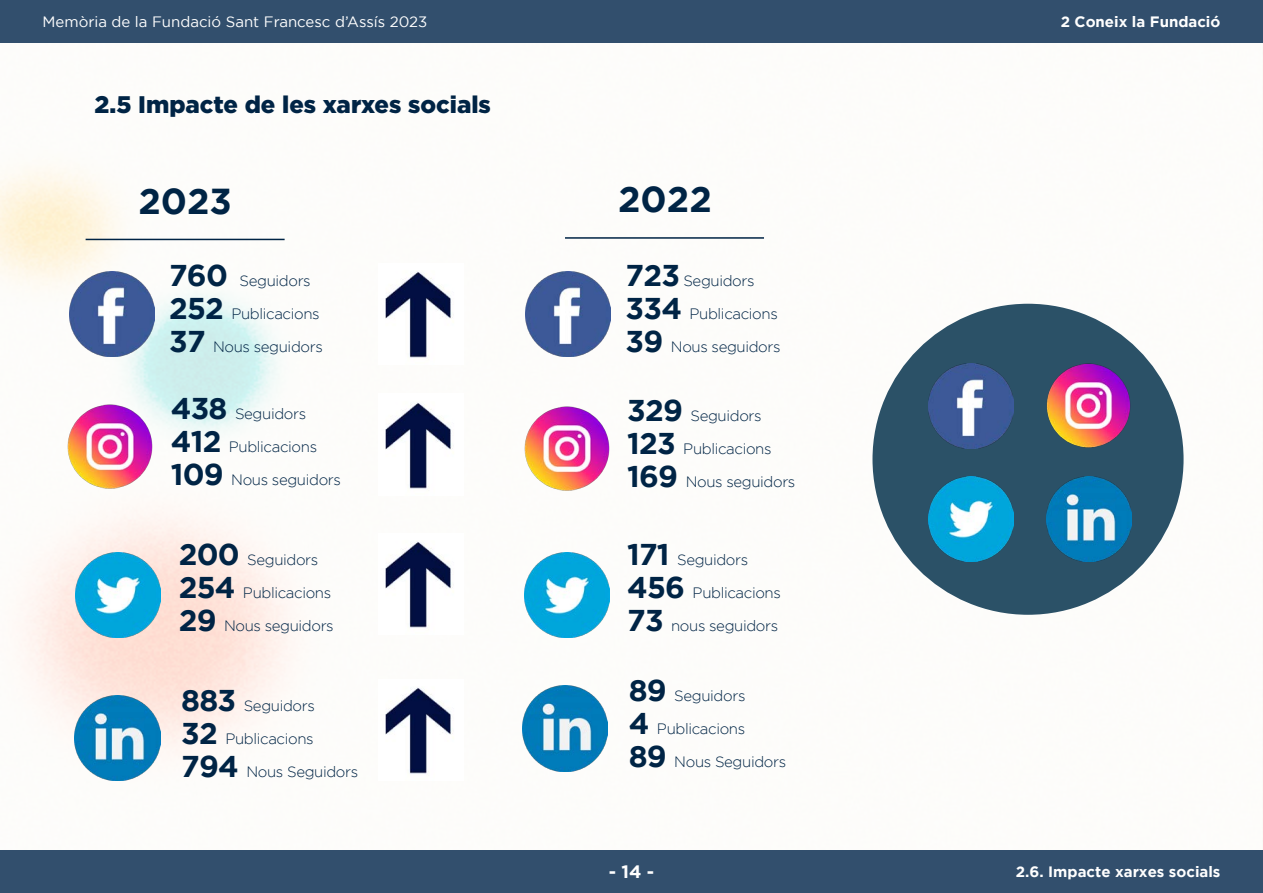
<style>
.page{position:relative;width:1263px;height:893px;background:#fff}
.page>*{position:absolute;margin:0;border:0;box-sizing:border-box;transform-origin:0 0}
.t1{font:700 36px "Gotham";color:#002445}
.Titols_padding{font:900 24px "Gotham";color:#002445}
.t2{font:700 18px "Gotham";color:#fff}
.t3{font:300 15px "Gotham";letter-spacing:-.025em;color:#002445}
.t4{font:15px "Gotham";color:#fff}
.t5{font:700 15px "Gotham";color:#fff}
.s1{font-weight:700;font-size:30px}
</style>
<div class="page">
<img style="left:0;top:164px;width:1184px;height:608px">
<div style="left:0;top:850px;width:1263px;height:43px;background:#324f6d"></div>
<div style="left:0;top:0;width:1263px;height:43px;background:#324f6d"></div>
<img style="left:526px;top:271px;width:85px;height:85px">
<img style="left:522px;top:686px;width:85px;height:85px">
<img style="left:524px;top:406px;width:85px;height:85px">
<img style="left:524px;top:552px;width:85px;height:85px">
<hr style="left:565px;top:237px;width:199px;height:2px;background:#002445">
<img style="left:75px;top:696px;width:85px;height:85px">
<img style="left:76px;top:552px;width:85px;height:85px">
<img style="left:68px;top:404px;width:85px;height:85px">
<img style="left:69px;top:271px;width:85px;height:85px">
<hr style="left:86px;top:239px;width:199px;height:1px;background:#002445">
<div style="left:872px;top:304px;width:311px;height:311px;background:#2b5167;border-radius:50%"></div>
<img style="left:928px;top:363px;width:85px;height:85px">
<img style="left:1046px;top:476px;width:85px;height:85px">
<img style="left:1046px;top:363px;width:85px;height:85px">
<img style="left:928px;top:476px;width:85px;height:85px">
<img style="left:378px;top:263px;width:85px;height:102px">
<img style="left:378px;top:394px;width:85px;height:102px">
<img style="left:378px;top:533px;width:85px;height:102px">
<img style="left:378px;top:679px;width:85px;height:95px">
<p class="t4" style="left:43px;top:13px;width:386px">Memòria de la Fundació Sant Francesc d’Assís 2023</p>
<p class="t4" style="left:418px;top:13px;width:10px">2</p>
<p class="Titols_padding" style="left:95px;top:90px;width:398px">2.5 Impacte de les xarxes socials</p>
<p class="t1" style="left:138px;top:181px;width:95px">2023</p>
<p class="t3" style="left:169px;top:273px;width:143px"><span class="s1">760</span> Seguidors</p>
<p class="t3" style="left:169px;top:306px;width:152px"><span class="s1">252</span> Publicacions</p>
<p class="t3" style="left:169px;top:339px;width:155px"><span class="s1">37</span> Nous seguidors</p>
<p class="t3" style="left:171px;top:405px;width:137px"><span class="s1">438</span> Seguidors</p>
<p class="t3" style="left:171px;top:438px;width:148px"><span class="s1">412</span> Publicacions</p>
<p class="t3" style="left:171px;top:471px;width:172px"><span class="s1">109</span> Nous seguidors</p>
<p class="t3" style="left:179px;top:551px;width:141px"><span class="s1">200</span> Seguidors</p>
<p class="t3" style="left:179px;top:584px;width:154px"><span class="s1">254</span> Publicacions</p>
<p class="t3" style="left:179px;top:617px;width:157px"><span class="s1">29</span> Nous seguidors</p>
<p class="t3" style="left:181px;top:697px;width:135px"><span class="s1">883</span> Seguidors</p>
<p class="t3" style="left:181px;top:730px;width:134px"><span class="s1">32</span> Publicacions</p>
<p class="t3" style="left:181px;top:763px;width:178px"><span class="s1">794</span> Nous Seguidors</p>
<p class="t1" style="left:618px;top:179px;width:95px">2022</p>
<p class="t3" style="left:626px;top:273px;width:130px"><span class="s1">723</span> Seguidors</p>
<p class="t3" style="left:626px;top:306px;width:154px"><span class="s1">334</span> Publicacions</p>
<p class="t3" style="left:626px;top:339px;width:156px"><span class="s1">39</span> Nous seguidors</p>
<p class="t3" style="left:627px;top:408px;width:136px"><span class="s1">329</span> Seguidors</p>
<p class="t3" style="left:627px;top:441px;width:146px"><span class="s1">123</span> Publicacions</p>
<p class="t3" style="left:627px;top:474px;width:170px"><span class="s1">169</span> Nous seguidors</p>
<p class="t3" style="left:627px;top:551px;width:123px"><span class="s1">171</span> Seguidors</p>
<p class="t3" style="left:627px;top:584px;width:155px"><span class="s1">456</span> Publicacions</p>
<p class="t3" style="left:627px;top:617px;width:153px"><span class="s1">73</span> nous seguidors</p>
<p class="t3" style="left:629px;top:688px;width:118px"><span class="s1">89</span> Seguidors</p>
<p class="t3" style="left:629px;top:721px;width:118px"><span class="s1">4</span> Publicacions</p>
<p class="t3" style="left:629px;top:754px;width:159px"><span class="s1">89</span> Nous Seguidors</p>
<p class="t5" style="left:1061px;top:13px;width:161px">2 Coneix la Fundació</p>
<p class="t2" style="left:609px;top:861px;width:47px">- 14 -</p>
<p class="t5" style="left:1016px;top:863px;width:206px">2.6. Impacte xarxes socials</p>
</div>
